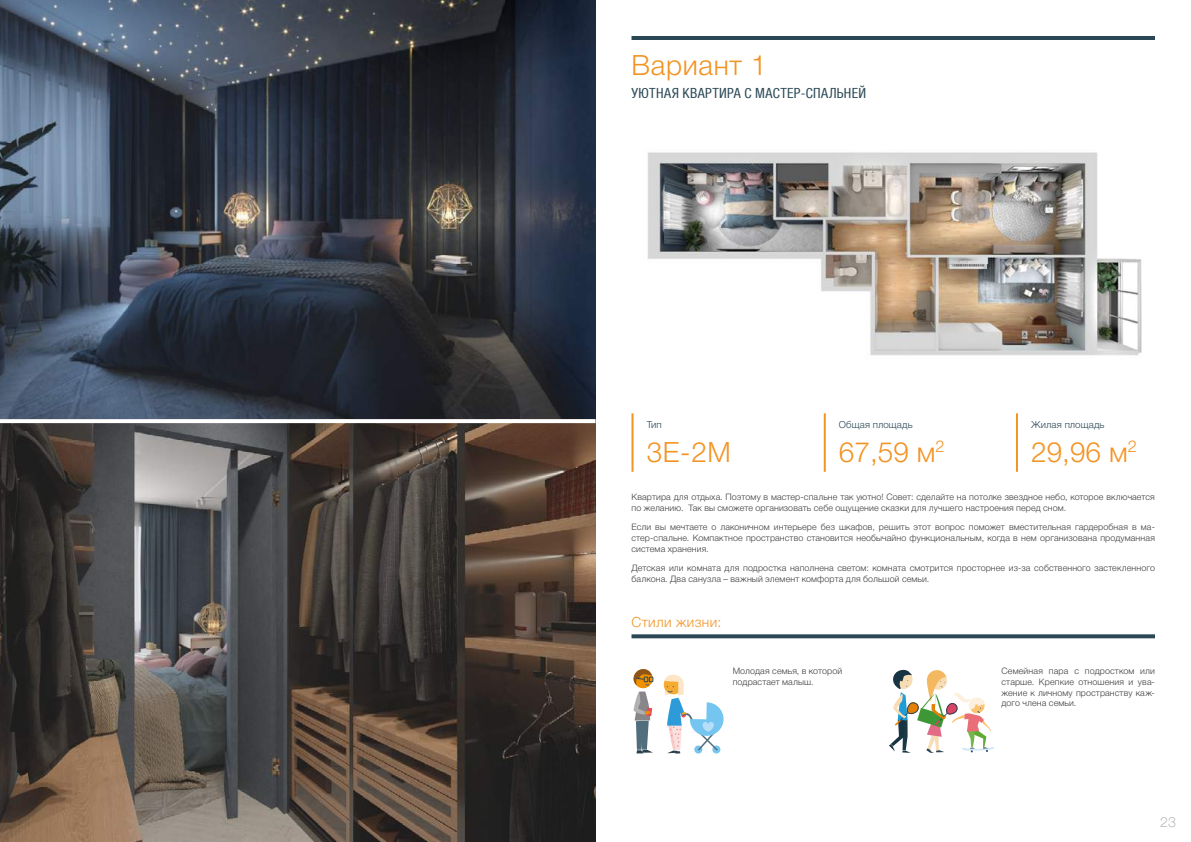
<style>
.page{position:relative;width:1191px;height:842px;background:#fff}
.page>*{position:absolute;margin:0;border:0;box-sizing:border-box;transform-origin:0 0}
.t1{font:300 28px "Helvetica Neue Cyr";letter-spacing:.025em;color:#f39322}
.t2{font:condensed 14px "Helvetica Neue LTCYR";letter-spacing:.025em;color:#294754}
.t3{font:300 14px "Helvetica Neue Cyr";letter-spacing:.025em;color:#f39322}
.t4{font:100 14px "Helvetica Neue Cyr";color:#9d9d9c}
.t5{font:300 9.7px "Helvetica Neue Cyr";letter-spacing:.01em;color:#294754}
.t6{font:300 8.9px/10.7px "Helvetica Neue Cyr";letter-spacing:.015em;color:#3c3c3b}
</style>
<div class="page">
<img style="left:0;top:0;width:595px;height:842px">
<svg style="left:0;top:419px;width:595px;height:4px"></svg>
<svg style="left:889px;top:670px;width:105px;height:83px"></svg>
<svg style="left:633px;top:669px;width:20px;height:19px"></svg>
<svg style="left:633px;top:691px;width:20px;height:62px"></svg>
<svg style="left:664px;top:674px;width:59px;height:80px"></svg>
<svg style="left:633px;top:669px;width:20px;height:16px"></svg>
<hr style="left:631px;top:413px;width:2px;height:59px;background:#f39322">
<hr style="left:823px;top:413px;width:2px;height:59px;background:#f39322">
<hr style="left:1016px;top:413px;width:2px;height:59px;background:#f39322">
<svg style="left:631px;top:634px;width:524px;height:4px;background:#3a5662"></svg>
<hr style="left:631px;top:36px;width:524px;height:4px;background:#294754">
<img style="left:647px;top:152px;width:495px;height:204px">
<h1 class="t1" style="left:631px;top:50px;width:137px">Вариант 1</h1>
<h2 class="t2" style="left:631px;top:86px;width:236px">УЮТНАЯ КВАРТИРА С МАСТЕР-СПАЛЬНЕЙ</h2>
<p class="t5" style="left:839px;top:419px;width:75px">Общая площадь</p>
<h1 class="t1" style="left:839px;top:436px;width:107px">67,59 м<sup>2</sup></h1>
<p class="t5" style="left:1031px;top:419px;width:75px">Жилая площадь</p>
<h1 class="t1" style="left:1031px;top:436px;width:107px">29,96 м<sup>2</sup></h1>
<p class="t6" style="left:631px;top:492px;width:525px">Квартира для отдыха. Поэтому в мастер-спальне так уютно! Совет: сделайте на потолке звездное небо, которое включается по желанию. Так вы сможете организовать себе ощущение сказки для лучшего настроения перед сном.</p>
<p class="t6" style="left:631px;top:522px;width:525px;text-align:justify">Если вы мечтаете о лаконичном интерьере без шкафов, решить этот вопрос поможет вместительная гардеробная в ма&shy;стер-спальне. Компактное пространство становится необычайно функциональным, когда в нем организована продуманная система хранения.</p>
<p class="t6" style="left:631px;top:562px;width:525px">Детская или комната для подростка наполнена светом: комната смотрится просторнее из-за собственного застекленного балкона. Два санузла – важный элемент комфорта для большой семьи.</p>
<p class="t5" style="left:646px;top:419px;width:17px">Тип</p>
<h1 class="t1" style="left:646px;top:436px;width:86px">3E-2М</h1>
<h2 class="t3" style="left:631px;top:615px;width:91px">Стили жизни:</h2>
<p class="t6" style="left:732px;top:666px;width:111px">Молодая семья, в которой подрастает малыш.</p>
<p class="t6" style="left:1001px;top:666px;width:155px;text-align:justify">Семейная пара с подростком или старше. Крепкие отношения и ува&shy;жение к личному пространству каж&shy;дого члена семьи.</p>
<h2 class="t4" style="left:1160px;top:814px;width:17px">23</h2>
</div>
